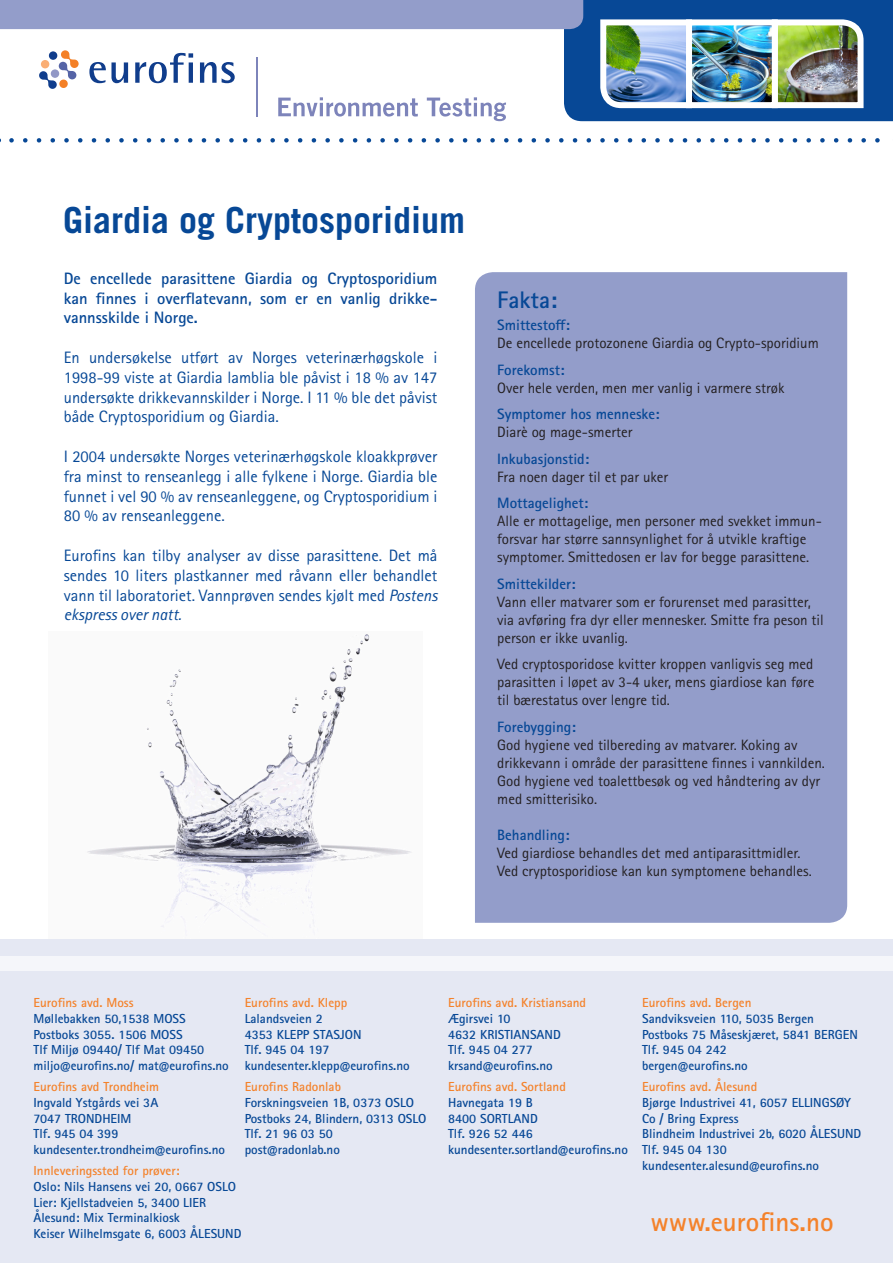
<style>
.page{position:relative;width:893px;height:1263px;background:#fff}
.page>*{position:absolute;margin:0;border:0;box-sizing:border-box;transform-origin:0 0}
.t1{font:700 36px "Trade Gothic LT Std";color:#074896}
.t2{font:700 27px "Rotis Sans Serif Pro";color:#f4822b}
.t3{font:700 24px "Rotis Sans Serif Pro";color:#074896}
.t4{font:16.5px/19.8px "Rotis Sans Serif Std";color:#074896;text-align:justify}
.t5{font:700 16.5px/19.8px "Rotis Sans Serif Pro";color:#074896;text-align:justify}
.t6{font:15px/18px "Rotis Sans Serif Std";color:#231f20}
.t7{font:700 15px/18px "Rotis Sans Serif Pro";color:#074896}
.Paragraph_Style_2{font:700 13.05px/15.8px "Rotis Sans Serif Pro";color:#074896}
.Paragraph_Style_2-2{font:700 13.05px "Rotis Sans Serif Pro";color:#f4822b}
.s1{font-family:"Rotis Sans Serif Pro";font-style:italic}
.s2{font-family:"Rotis Sans Serif Pro";font-weight:700;color:#074896}
.s3{font-family:"Rotis Sans Serif Std";font-weight:400;color:#231f20}
</style>
<div class="page">
<svg style="left:11px;top:138px;width:869px;height:5px"></svg>
<img style="left:0;top:0;width:893px;height:121px">
<hr style="left:257px;top:57px;width:1px;height:60px;background:#7d84ba">
<div style="left:475px;top:272px;width:372px;height:651px;background:#939dca"></div>
<img style="left:87px;top:634px;width:325px;height:294px">
<div style="left:0;top:939px;width:893px;height:324px;background:#e5e8f3"></div>
<div style="left:0;top:956px;width:893px;height:15px;background:#f5f6fa"></div>
<p class="t1" style="left:63px;top:198px;width:404px">Giardia og Cryptosporidium</p>
<p class="t5" style="left:64px;top:268px;width:375px">De encellede parasittene Giardia og Cryptosporidium kan finnes i overflatevann, som er en vanlig drikke&shy;vannsskilde i Norge.</p>
<p class="t4" style="left:64px;top:348px;width:375px">En undersøkelse utført av Norges veterinærhøgskole i 1998-99 viste at Giardia lamblia ble påvist i 18 % av 147 undersøkte drikkevannskilder i Norge. I 11 % ble det påvist både Cryptosporidium og Giardia.</p>
<p class="t4" style="left:64px;top:447px;width:375px">I 2004 undersøkte Norges veterinærhøgskole kloakkprøver fra minst to renseanlegg i alle fylkene i Norge. Giardia ble funnet i vel 90 % av renseanleggene, og Cryptosporidium i 80 % av renseanleggene.</p>
<p class="t4" style="left:64px;top:546px;width:375px">Eurofins kan tilby analyser av disse parasittene. Det må sendes 10 liters plastkanner med råvann eller behandlet vann til laboratoriet. Vannprøven sendes kjølt med <span class="s1">Postens ekspress over natt.</span></p>
<p class="t3" style="left:497px;top:285px;width:61px">Fakta:</p>
<p class="t6" style="left:497px;top:316px;width:323px"><span class="s2">Smittestoff:<br></span>De encellede protozonene Giardia og Crypto-sporidium</p>
<p class="t7" style="left:497px;top:360px;width:69px">Forekomst:</p>
<p class="t6" style="left:497px;top:379px;width:289px">Over hele verden, men mer vanlig i varmere strøk</p>
<p class="t7" style="left:497px;top:405px;width:164px">Symptomer hos menneske:<br><span class="s3">Diarè og mage-smerter</span></p>
<p class="t6" style="left:497px;top:450px;width:173px"><span class="s2">Inkubasjonstid:<br></span>Fra noen dager til et par uker</p>
<p class="t6" style="left:497px;top:494px;width:326px"><span class="s2">Mottagelighet:<br></span>Alle er mottagelige, men personer med svekket immun&shy;forsvar har større sannsynlighet for å utvikle kraftige symptomer. Smittedosen er lav for begge parasittene.</p>
<p class="t6" style="left:497px;top:575px;width:328px"><span class="s2">Smittekilder:<br></span>Vann eller matvarer som er forurenset med parasitter, via avføring fra dyr eller mennesker. Smitte fra peson til person er ikke uvanlig.</p>
<p class="t6" style="left:497px;top:655px;width:319px;text-align:justify">Ved cryptosporidose kvitter kroppen vanligvis seg med parasitten i løpet av 3-4 uker, mens giardiose kan føre til bærestatus over lengre tid.</p>
<p class="t6" style="left:497px;top:718px;width:329px"><span class="s2">Forebygging:<br></span>God hygiene ved tilbereding av matvarer. Koking av drikkevann i område der parasittene finnes i vannkilden.<br>God hygiene ved toalettbesøk og ved håndtering av dyr med smitterisiko.</p>
<p class="t6" style="left:497px;top:826px;width:316px"><span class="s2">Behandling:<br></span>Ved giardiose behandles det med antiparasittmidler.<br>Ved cryptosporidiose kan kun symptomene behandles.</p>
<p class="Paragraph_Style_2-2" style="left:34px;top:994px;width:102px">Eurofins avd. Moss</p>
<p class="Paragraph_Style_2" style="left:34px;top:1010px;width:154px">Møllebakken 50,1538 MOSS</p>
<p class="Paragraph_Style_2" style="left:34px;top:1026px;width:151px">Postboks 3055. 1506 MOSS</p>
<p class="Paragraph_Style_2" style="left:34px;top:1042px;width:197px">Tlf Miljø 09440/ Tlf Mat 09450 miljo@eurofins.no/ mat@eurofins.no</p>
<p class="Paragraph_Style_2-2" style="left:34px;top:1078px;width:127px">Eurofins avd Trondheim</p>
<p class="Paragraph_Style_2" style="left:34px;top:1094px;width:126px">Ingvald Ystgårds vei 3A<br>7047 TRONDHEIM</p>
<p class="Paragraph_Style_2" style="left:34px;top:1126px;width:86px">Tlf. 945 04 399</p>
<p class="Paragraph_Style_2" style="left:34px;top:1141px;width:193px">kundesenter.trondheim@eurofins.no</p>
<p class="Paragraph_Style_2-2" style="left:245px;top:994px;width:104px">Eurofins avd. Klepp</p>
<p class="Paragraph_Style_2" style="left:245px;top:1010px;width:80px">Lalandsveien 2</p>
<p class="Paragraph_Style_2" style="left:245px;top:1026px;width:118px">4353 KLEPP STASJON<br>Tlf. 945 04 197</p>
<p class="Paragraph_Style_2" style="left:245px;top:1057px;width:167px">kundesenter.klepp@eurofins.no</p>
<p class="Paragraph_Style_2-2" style="left:245px;top:1078px;width:98px">Eurofins Radonlab</p>
<p class="Paragraph_Style_2" style="left:245px;top:1094px;width:171px">Forskningsveien 1B, 0373 OSLO</p>
<p class="Paragraph_Style_2" style="left:245px;top:1110px;width:183px">Postboks 24, Blindern, 0313 OSLO<br>Tlf. 21 96 03 50 post@radonlab.no</p>
<p class="Paragraph_Style_2-2" style="left:34px;top:1162px;width:148px">Innleveringssted for prøver:</p>
<p class="Paragraph_Style_2" style="left:34px;top:1178px;width:204px">Oslo: Nils Hansens vei 20, 0667 OSLO</p>
<p class="Paragraph_Style_2" style="left:34px;top:1194px;width:174px">Lier: Kjellstadveien 5, 3400 LIER</p>
<p class="Paragraph_Style_2" style="left:34px;top:1210px;width:148px">Ålesund: Mix Terminalkiosk</p>
<p class="Paragraph_Style_2" style="left:34px;top:1225px;width:209px">Keiser Wilhelmsgate 6, 6003 ÅLESUND</p>
<p class="Paragraph_Style_2-2" style="left:448px;top:994px;width:139px">Eurofins avd. Kristiansand</p>
<p class="Paragraph_Style_2" style="left:448px;top:1010px;width:64px">Ægirsvei 10</p>
<p class="Paragraph_Style_2" style="left:448px;top:1026px;width:114px">4632 KRISTIANSAND<br>Tlf. 945 04 277</p>
<p class="Paragraph_Style_2" style="left:448px;top:1057px;width:106px">krsand@eurofins.no</p>
<p class="Paragraph_Style_2-2" style="left:448px;top:1078px;width:119px">Eurofins avd. Sortland</p>
<p class="Paragraph_Style_2" style="left:448px;top:1094px;width:86px">Havnegata 19 B</p>
<p class="Paragraph_Style_2" style="left:448px;top:1110px;width:91px">8400 SORTLAND<br>Tlf. 926 52 446</p>
<p class="Paragraph_Style_2" style="left:448px;top:1141px;width:181px">kundesenter.sortland@eurofins.no</p>
<p class="Paragraph_Style_2-2" style="left:642px;top:994px;width:111px">Eurofins avd. Bergen</p>
<p class="Paragraph_Style_2" style="left:642px;top:1010px;width:217px">Sandviksveien 110, 5035 Bergen<br>Postboks 75 Måseskjæret, 5841 BERGEN</p>
<p class="Paragraph_Style_2" style="left:642px;top:1042px;width:107px">Tlf. 945 04 242 bergen@eurofins.no</p>
<p class="Paragraph_Style_2-2" style="left:642px;top:1078px;width:117px">Eurofins avd. Ålesund</p>
<p class="Paragraph_Style_2" style="left:642px;top:1094px;width:210px">Bjørge Industrivei 41, 6057 ELLINGSØY</p>
<p class="Paragraph_Style_2" style="left:642px;top:1110px;width:98px">Co / Bring Express</p>
<p class="Paragraph_Style_2" style="left:642px;top:1126px;width:221px">Blindheim Industrivei 2b, 6020 ÅLESUND</p>
<p class="Paragraph_Style_2" style="left:642px;top:1141px;width:178px">Tlf. 945 04 130 kundesenter.alesund@eurofins.no</p>
<p class="t2" style="left:650px;top:1205px;width:185px">www.eurofins.no</p>
</div>
